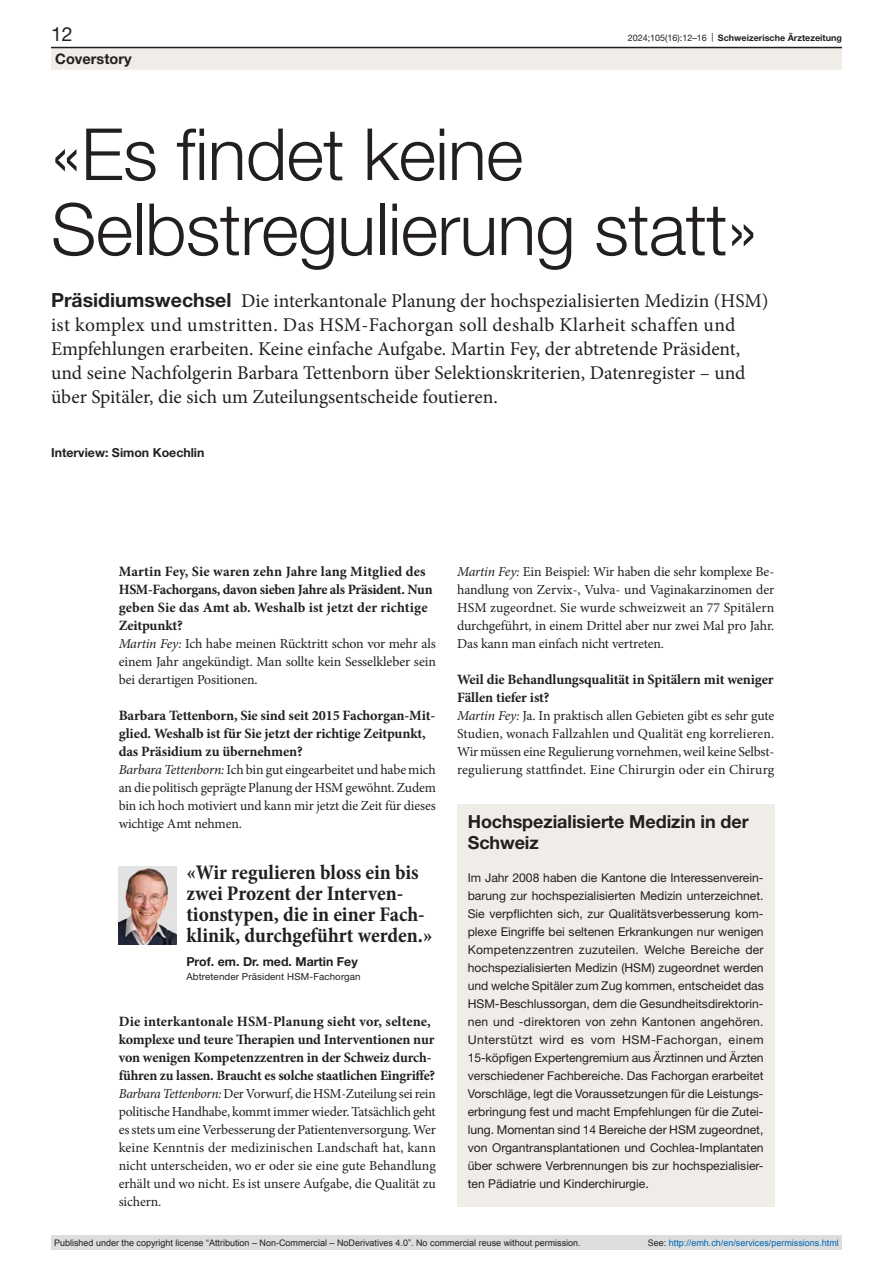
<style>
.page{position:relative;width:893px;height:1263px;background:#fff}
.page>*{position:absolute;margin:0;border:0;box-sizing:border-box;transform-origin:0 0}
.article-title-L48{font:300 72px/75px "Helvetica Neue LT Pro";letter-spacing:-.01em;color:#231f20}
.quote{font:700 condensed 21px/21px "Minion Pro";letter-spacing:-.005em;color:#231f20}
.lead{font:19.5px/24px "Minion Pro";color:#231f20}
.t1{font:19.5px "Helvetica Neue LT Pro";color:#231f20}
.box-head1{font:700 18px/21px "Helvetica Neue LT Pro";letter-spacing:-.005em;color:#231f20}
.t2{font:700 14.55px "Helvetica Neue LT Pro";color:#231f20}
.interview-question{font:700 14.25px/18px "Minion Pro";letter-spacing:-.01em;color:#231f20}
.interview-answer{font:13.8px/18px "Minion Pro";letter-spacing:-.01em;color:#231f20;text-align:justify}
.quote-authors{font:700 12.3px "Helvetica Neue LT Pro";color:#231f20}
.authors{font:700 12.3px "Helvetica Neue LT Pro";color:#231f20}
.box-paragraph{font:12.15px/18px "Helvetica Neue LT Pro";color:#231f20;text-align:justify}
.quote-affiliations{font:9.75px "Helvetica Neue LT Pro";letter-spacing:.01em;color:#231f20}
.t3{font:9px "Arial";color:#231f20}
.t4{font:9px "Arial";color:#0066b3}
.t5{font:700 9px "Helvetica Neue LT Pro";color:#231f20}
.s1{font-weight:400}
.s2{font-family:"Helvetica Neue LT Pro";font-weight:700}
.s3{font-style:italic}
.s4{color:#231f20}
</style>
<div class="page">
<div style="left:457px;top:804px;width:317px;height:402px;background:#f0ece7"></div>
<img style="left:119px;top:866px;width:57px;height:79px">
<div style="left:51px;top:48px;width:791px;height:22px;background:#f0ece7"></div>
<hr style="left:51px;top:47px;width:791px;height:1px;background:#231f20">
<div style="left:51px;top:1235px;width:791px;height:15px;background:#dcdddf"></div>
<h3 class="t1" style="left:51px;top:22px;width:23px">12</h3>
<p class="t5" style="left:628px;top:32px;width:216px"><span class="s1">2024;105(16):12–16 |</span> Schweizerische Ärztezeitung</p>
<p class="t2" style="left:55px;top:49px;width:78px">Coverstory</p>
<p class="article-title-L48" style="left:51px;top:115px;width:708px">«Es findet keine<br>Selbstregulierung statt»</p>
<p class="lead" style="left:51px;top:289px;width:719px"><span class="s2">Präsidiumswechsel</span> Die interkantonale Planung der hochspezialisierten Medizin (HSM) ist komplex und umstritten. Das HSM-Fachorgan soll deshalb Klarheit schaffen und Empfehlungen erarbeiten. Keine einfache Aufgabe. Martin Fey, der abtretende Präsident, und seine Nachfolgerin Barbara Tettenborn über Selektionskriterien, Datenregister – und über Spitäler, die sich um Zuteilungsentscheide foutieren.</p>
<p class="authors" style="left:51px;top:445px;width:155px">Interview: Simon Koechlin</p>
<p class="interview-question" style="left:119px;top:562px;width:315px">Martin Fey, Sie waren zehn Jahre lang Mitglied des HSM-Fachorgans, davon sieben Jahre als Präsident. Nun geben Sie das Amt ab. Weshalb ist jetzt der richtige Zeitpunkt?</p>
<p class="interview-answer" style="left:119px;top:635px;width:319px"><span class="s3">Martin Fey:</span> Ich habe meinen Rücktritt schon vor mehr als einem Jahr angekündigt. Man sollte kein Sesselkleber sein bei derartigen Positionen.</p>
<p class="interview-question" style="left:119px;top:706px;width:318px">Barbara Tettenborn, Sie sind seit 2015 Fachorgan-Mit&shy;glied. Weshalb ist für Sie jetzt der richtige Zeitpunkt, das Präsidium zu übernehmen?</p>
<p class="interview-answer" style="left:119px;top:761px;width:319px"><span class="s3">Barbara Tettenborn:</span> Ich bin gut eingearbeitet und habe mich an die politisch geprägte Planung der HSM gewöhnt. Zudem bin ich hoch motiviert und kann mir jetzt die Zeit für dieses wichtige Amt nehmen.</p>
<p class="quote" style="left:186px;top:863px;width:248px">«Wir regulieren bloss ein bis zwei Prozent der Interven&shy;tionstypen, die in einer Fach&shy;klinik, durchgeführt werden.»</p>
<p class="quote-authors" style="left:186px;top:954px;width:173px">Prof. em. Dr. med. Martin Fey</p>
<p class="quote-affiliations" style="left:186px;top:970px;width:176px">Abtretender Präsident HSM-Fachorgan</p>
<p class="interview-question" style="left:119px;top:1012px;width:318px">Die interkantonale HSM-Planung sieht vor, seltene, komplexe und teure Therapien und Interventionen nur von wenigen Kompetenzzentren in der Schweiz durch&shy;führen zu lassen. Braucht es solche staatlichen Eingriffe?</p>
<p class="interview-answer" style="left:119px;top:1085px;width:319px"><span class="s3">Barbara Tettenborn:</span> Der Vorwurf, die HSM-Zuteilung sei rein politische Handhabe, kommt immer wieder. Tatsächlich geht es stets um eine Verbesserung der Patientenversorgung. Wer keine Kenntnis der medizinischen Landschaft hat, kann nicht unterscheiden, wo er oder sie eine gute Behandlung erhält und wo nicht. Es ist unsere Aufgabe, die Qualität zu sichern.</p>
<p class="interview-answer" style="left:457px;top:563px;width:319px"><span class="s3">Martin Fey:</span> Ein Beispiel: Wir haben die sehr komplexe Be&shy;handlung von Zervix-, Vulva- und Vaginakarzinomen der HSM zugeordnet. Sie wurde schweizweit an 77 Spitälern durchgeführt, in einem Drittel aber nur zwei Mal pro Jahr.<br>Das kann man einfach nicht vertreten.</p>
<p class="interview-question" style="left:457px;top:670px;width:318px">Weil die Behandlungsqualität in Spitälern mit weniger<br>Fällen tiefer ist?</p>
<p class="interview-answer" style="left:457px;top:707px;width:319px"><span class="s3">Martin Fey:</span> Ja. In praktisch allen Gebieten gibt es sehr gute Studien, wonach Fallzahlen und Qualität eng korrelieren.<br>Wir müssen eine Regulierung vornehmen, weil keine Selbst&shy;regulierung stattfindet. Eine Chirurgin oder ein Chirurg</p>
<p class="box-head1" style="left:468px;top:811px;width:282px">Hochspezialisierte Medizin in der<br>Schweiz</p>
<p class="box-paragraph" style="left:468px;top:868px;width:298px">Im Jahr 2008 haben die Kantone die Interessenverein&shy;barung zur hochspezialisierten Medizin unterzeichnet.<br>Sie verpflichten sich, zur Qualitätsverbesserung kom&shy;plexe Eingriffe bei seltenen Erkrankungen nur wenigen Kompetenzzentren zuzuteilen. Welche Bereiche der hochspezialisierten Medizin (HSM) zugeordnet werden und welche Spitäler zum Zug kommen, entscheidet das HSM-Beschlussorgan, dem die Gesundheitsdirektorin&shy;nen und -direktoren von zehn Kantonen angehören.<br>Unterstützt wird es vom HSM-Fachorgan, einem 15-köpfigen Expertengremium aus Ärztinnen und Ärzten verschiedener Fachbereiche. Das Fachorgan erarbeitet Vorschläge, legt die Voraussetzungen für die Leistungs&shy;erbringung fest und macht Empfehlungen für die Zutei&shy;lung. Momentan sind 14 Bereiche der HSM zugeordnet, von Organtransplantationen und Cochlea-Implantaten über schwere Verbrennungen bis zur hochspezialisier&shy;ten Pädiatrie und Kinderchirurgie.</p>
<p class="t3" style="left:54px;top:1237px;width:528px">Published under the copyright license “Attribution – Non-Commercial – NoDerivatives 4.0”. No commercial reuse without permission.</p>
<p class="t4" style="left:648px;top:1237px;width:193px"><span class="s4">See:</span> http://emh.ch/en/services/permissions.html</p>
</div>
